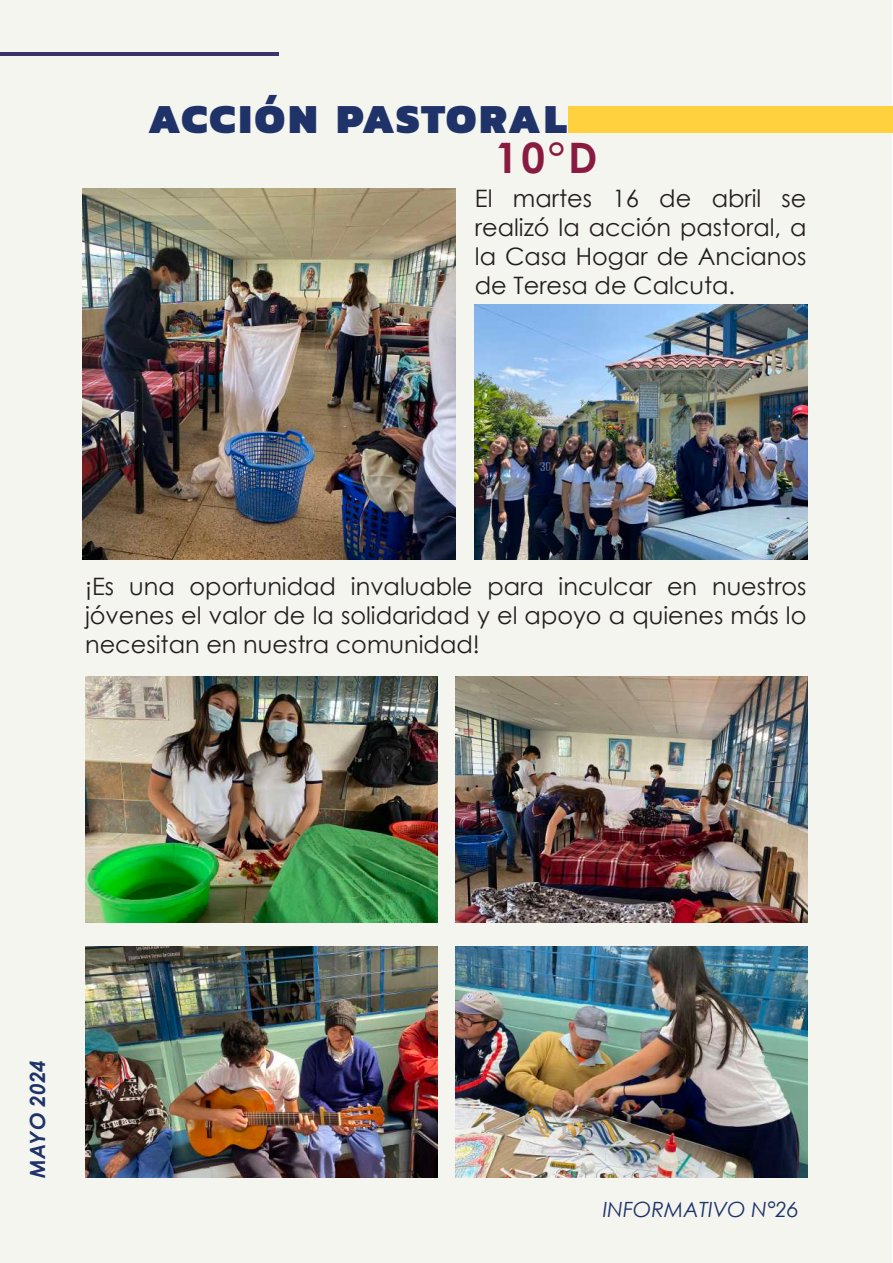
<style>
.page{position:relative;width:893px;height:1263px;background:#fff}
.page>*{position:absolute;margin:0;border:0;box-sizing:border-box;transform-origin:0 0}
.t1{font:900 42px "Kanit";letter-spacing:.05em;color:#1f3369}
.t2{font:700 42px "Century Gothic";color:#891b40}
.t3{font:24px/28.8px "Century Gothic";color:#231f20;text-align:justify}
.t4{font:italic 21px "Century Gothic";color:#1f3369}
.t5{font:italic 700 21px "Century Gothic";color:#1f3369}
</style>
<div class="page">
<div style="left:0;top:0;width:892px;height:1263px;background:#f5f5f0"></div>
<div style="left:569px;top:107px;width:324px;height:26px;background:#ffd13f"></div>
<img style="left:475px;top:304px;width:333px;height:255px">
<img style="left:85px;top:676px;width:352px;height:247px">
<img style="left:455px;top:676px;width:353px;height:247px">
<img style="left:85px;top:946px;width:352px;height:232px">
<img style="left:455px;top:946px;width:353px;height:232px">
<img style="left:83px;top:188px;width:372px;height:371px">
<hr style="left:0;top:52px;width:279px;height:3px;background:#3d336b">
<h1 class="t1" style="left:148px;top:84px;width:420px">ACCIÓN PASTORAL</h1>
<h1 class="t2" style="left:495px;top:126px;width:104px">10°D</h1>
<p class="t3" style="left:475px;top:184px;width:333px">El martes 16 de abril se realizó la acción pastoral, a la Casa Hogar de Ancianos de Teresa de Calcuta.</p>
<p class="t3" style="left:85px;top:572px;width:723px">¡Es una oportunidad invaluable para inculcar en nuestros jóvenes el valor de la solidaridad y el apoyo a quienes más lo necesitan en nuestra comunidad!</p>
<p class="t5" style="left:22px;top:1178px;width:120px;rotate:-90deg">MAYO 2024</p>
<p class="t4" style="left:603px;top:1195px;width:198px">INFORMATIVO N°26</p>
</div>
